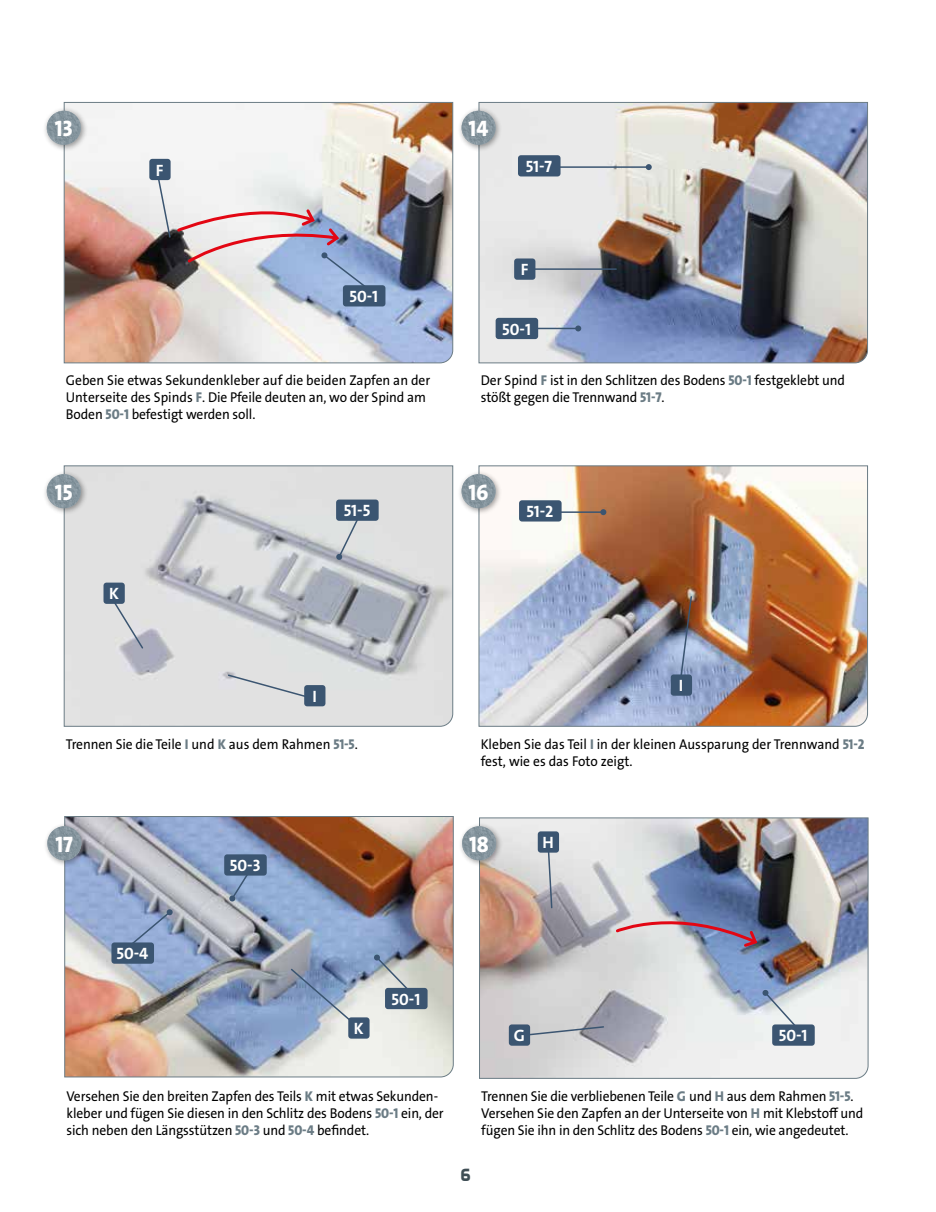
<style>
.page{position:relative;width:936px;height:1212px;background:#fff}
.page>*{position:absolute;margin:0;border:0;box-sizing:border-box;transform-origin:0 0}
.t1{font:800 22.5px "The Sans Os F";color:#fff;scale:.95 1}
.t2{font:700 18px "Aero Matics";color:#3f4e55}
.t3{font:700 16.5px "The Sans Os F";color:#fff}
.t4{font:14.25px/17.1px "The Sans Os F";letter-spacing:-.01em;color:#000;scale:.95 1}
.s1{font-weight:800;color:#6b7c85}
</style>
<div class="page">
<img style="left:63px;top:102px;width:390px;height:262px">
<img style="left:478px;top:102px;width:390px;height:262px">
<svg style="left:63px;top:465px;width:390px;height:262px;background:#d2d4d6"></svg>
<img style="left:478px;top:465px;width:390px;height:262px">
<img style="left:64px;top:816px;width:390px;height:262px">
<img style="left:479px;top:817px;width:389px;height:262px">
<div style="left:43px;top:106px;width:45px;height:46px;background:#000;opacity:.4"></div>
<img style="left:47px;top:111px;width:34px;height:34px;border-radius:17px">
<div style="left:457px;top:106px;width:45px;height:46px;background:#000;opacity:.4"></div>
<img style="left:461px;top:111px;width:34px;height:34px;border-radius:17px">
<div style="left:43px;top:470px;width:45px;height:45px;background:#000;opacity:.4"></div>
<img style="left:47px;top:474px;width:34px;height:34px;border-radius:17px">
<div style="left:457px;top:470px;width:45px;height:45px;background:#000;opacity:.4"></div>
<img style="left:461px;top:474px;width:34px;height:34px;border-radius:17px">
<div style="left:43px;top:822px;width:45px;height:45px;background:#000;opacity:.4"></div>
<img style="left:47px;top:826px;width:34px;height:34px;border-radius:17px">
<div style="left:458px;top:822px;width:45px;height:45px;background:#000;opacity:.4"></div>
<img style="left:462px;top:826px;width:34px;height:34px;border-radius:17px">
<div style="left:149px;top:159px;width:22px;height:21px;background:#3b5571;border-radius:3px"></div>
<hr style="left:526px;top:268px;width:90px;height:2px;background:#3b5571">
<div style="left:514px;top:258px;width:21px;height:22px;background:#3b5571;border-radius:3px"></div>
<svg style="left:678px;top:595px;width:15px;height:92px"></svg>
<div style="left:670px;top:674px;width:22px;height:22px;background:#3b5571;border-radius:3px"></div>
<svg style="left:155px;top:167px;width:220px;height:128px"></svg>
<div style="left:343px;top:285px;width:42px;height:21px;background:#3b5571;border-radius:3px"></div>
<hr style="left:517px;top:328px;width:61px;height:1px;background:#3b5571">
<svg style="left:575px;top:325px;width:6px;height:6px"></svg>
<div style="left:495px;top:318px;width:43px;height:21px;background:#3b5571;border-radius:3px"></div>
<hr style="left:539px;top:166px;width:109px;height:2px;background:#3b5571">
<svg style="left:645px;top:164px;width:6px;height:6px"></svg>
<div style="left:518px;top:155px;width:42px;height:21px;background:#3b5571;border-radius:3px"></div>
<hr style="left:540px;top:511px;width:63px;height:2px;background:#3b5571">
<svg style="left:600px;top:509px;width:6px;height:6px"></svg>
<div style="left:519px;top:500px;width:42px;height:21px;background:#3b5571;border-radius:3px"></div>
<svg style="left:336px;top:520px;width:29px;height:40px"></svg>
<div style="left:336px;top:499px;width:42px;height:22px;background:#3b5571;border-radius:3px"></div>
<div style="left:304px;top:685px;width:21px;height:21px;background:#3b5571;border-radius:3px"></div>
<svg style="left:289px;top:967px;width:72px;height:63px;background:#94a7c2"></svg>
<div style="left:348px;top:1017px;width:21px;height:21px;background:#3b5571;border-radius:3px"></div>
<svg style="left:373px;top:954px;width:40px;height:41px"></svg>
<div style="left:385px;top:988px;width:42px;height:21px;background:#3b5571;border-radius:3px"></div>
<svg style="left:762px;top:989px;width:38px;height:43px"></svg>
<div style="left:772px;top:1024px;width:42px;height:22px;background:#3b5571;border-radius:3px"></div>
<svg style="left:119px;top:909px;width:54px;height:46px;background:#8ea4cd"></svg>
<div style="left:111px;top:942px;width:43px;height:22px;background:#3b5571;border-radius:3px"></div>
<svg style="left:229px;top:875px;width:23px;height:27px"></svg>
<div style="left:224px;top:854px;width:43px;height:21px;background:#3b5571;border-radius:3px"></div>
<svg style="left:614px;top:907px;width:145px;height:42px;background:#a39db3"></svg>
<svg style="left:227px;top:673px;width:84px;height:26px;background:#d0d2d5"></svg>
<svg style="left:105px;top:588px;width:39px;height:62px;background:#d5d6d8"></svg>
<div style="left:103px;top:583px;width:22px;height:21px;background:#3b5571;border-radius:3px"></div>
<svg style="left:530px;top:1025px;width:75px;height:13px"></svg>
<svg style="left:546px;top:853px;width:7px;height:56px"></svg>
<div style="left:509px;top:1024px;width:21px;height:22px;background:#3b5571;border-radius:3px"></div>
<div style="left:537px;top:831px;width:22px;height:22px;background:#3b5571;border-radius:3px"></div>
<h1 class="t1" style="left:55px;top:114px;width:20px">13</h1>
<h1 class="t1" style="left:468px;top:114px;width:22px">14</h1>
<p class="t3" style="left:156px;top:159px;width:9px">F</p>
<p class="t3" style="left:525px;top:156px;width:28px">51-7</p>
<p class="t3" style="left:349px;top:286px;width:30px">50-1</p>
<p class="t3" style="left:520px;top:259px;width:9px">F</p>
<p class="t3" style="left:502px;top:318px;width:30px">50-1</p>
<p class="t4" style="left:66px;top:372px;width:385px">Geben Sie etwas Sekundenkleber auf die beiden Zapfen an der<br>Unterseite des Spinds <span class="s1">F</span>. Die Pfeile deuten an, wo der Spind am<br>Boden <span class="s1">50-1</span> befestigt werden soll.</p>
<p class="t4" style="left:480px;top:372px;width:385px">Der Spind <span class="s1">F</span> ist in den Schlitzen des Bodens <span class="s1">50-1</span> festgeklebt und stößt gegen die Trennwand <span class="s1">51-7</span>.</p>
<h1 class="t1" style="left:55px;top:477px;width:20px">15</h1>
<h1 class="t1" style="left:468px;top:477px;width:23px">16</h1>
<p class="t3" style="left:109px;top:583px;width:11px">K</p>
<p class="t3" style="left:344px;top:500px;width:28px">51-5</p>
<p class="t3" style="left:526px;top:501px;width:29px">51-2</p>
<p class="t3" style="left:312px;top:686px;width:6px">I</p>
<p class="t3" style="left:679px;top:675px;width:6px">I</p>
<p class="t4" style="left:66px;top:735px;width:309px">Trennen Sie die Teile <span class="s1">I</span> und <span class="s1">K</span> aus dem Rahmen <span class="s1">51-5</span>.</p>
<p class="t4" style="left:480px;top:735px;width:405px">Kleben Sie das Teil <span class="s1">I</span> in der kleinen Aussparung der Trennwand <span class="s1">51-2 </span>fest, wie es das Foto zeigt.</p>
<h1 class="t1" style="left:55px;top:829px;width:20px">17</h1>
<h1 class="t1" style="left:469px;top:829px;width:22px">18</h1>
<p class="t3" style="left:230px;top:855px;width:32px">50-3</p>
<p class="t3" style="left:542px;top:832px;width:13px">H</p>
<p class="t3" style="left:116px;top:943px;width:33px">50-4</p>
<p class="t3" style="left:354px;top:1018px;width:11px">K</p>
<p class="t3" style="left:391px;top:988px;width:30px">50-1</p>
<p class="t3" style="left:513px;top:1025px;width:13px">G</p>
<p class="t3" style="left:778px;top:1025px;width:30px">50-1</p>
<p class="t4" style="left:66px;top:1087px;width:398px">Versehen Sie den breiten Zapfen des Teils <span class="s1">K</span> mit etwas Sekunden&shy;kleber und fügen Sie diesen in den Schlitz des Bodens <span class="s1">50-1</span> ein, der sich neben den Längsstützen <span class="s1">50-3</span> und <span class="s1">50-4</span> befindet.</p>
<p class="t4" style="left:481px;top:1087px;width:403px">Trennen Sie die verbliebenen Teile <span class="s1">G</span> und <span class="s1">H</span> aus dem Rahmen <span class="s1">51-5</span>.<br>Versehen Sie den Zapfen an der Unterseite von <span class="s1">H</span> mit Klebstoff und fügen Sie ihn in den Schlitz des Bodens <span class="s1">50-1</span> ein, wie angedeutet.</p>
<p class="t2" style="left:460px;top:1164px;width:12px">6</p>
</div>
